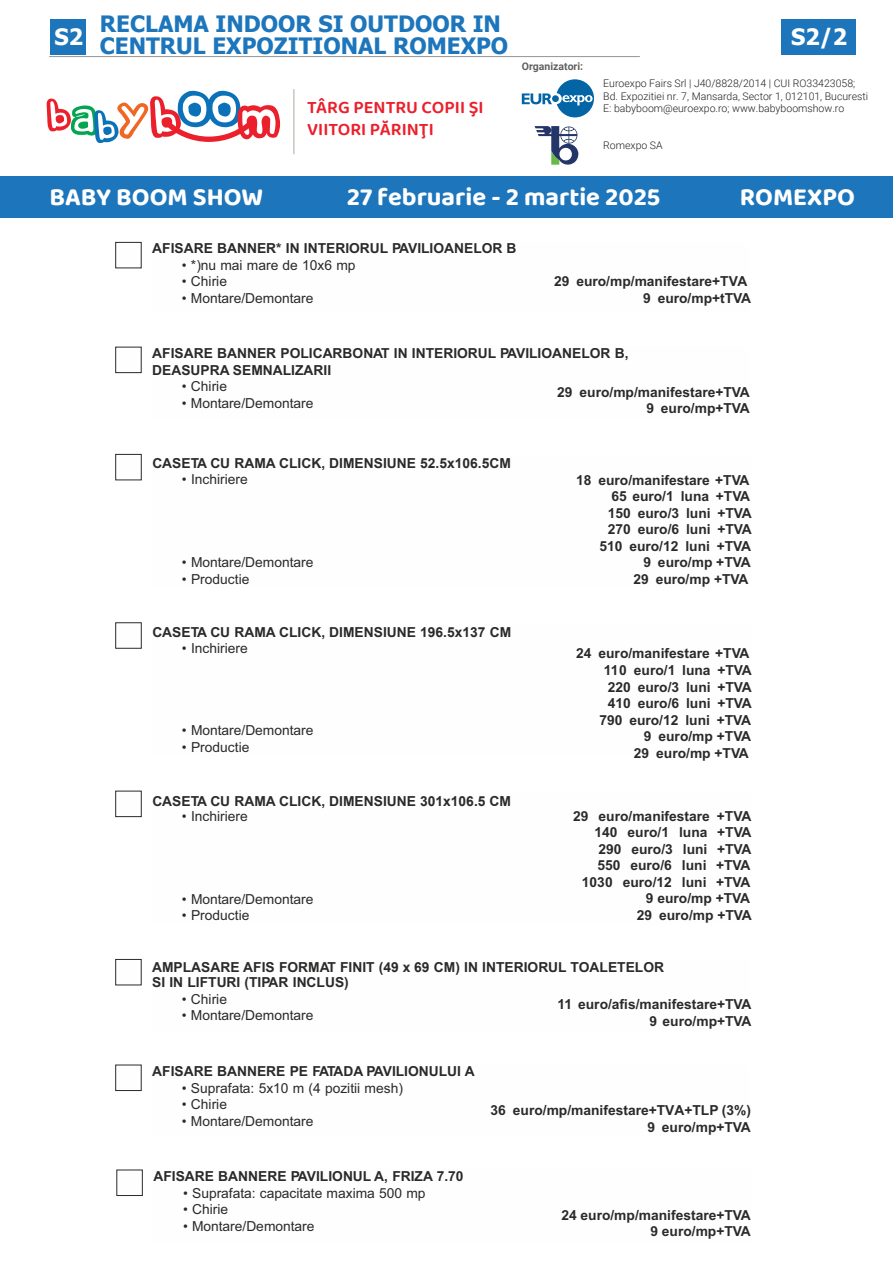
<style>
.page{position:relative;width:893px;height:1263px;background:#fff}
.page>*{position:absolute;margin:0;border:0;box-sizing:border-box;transform-origin:0 0}
.t1{font:700 25.5px "Baloo 2";color:#fff}
.t2{font:700 22.5px/22.5px "Tahoma";color:#1d76bc}
.t3{font:700 22.5px "Tahoma";color:#fff}
.t4{font:600 18.15px/21.8px "Baloo 2";color:#eb202c}
.t5{font:700 13.8px/16.5px "Arial";color:#2b2a29;text-align:right}
.t6{font:13.8px "Arial";color:#2b2a29}
.t7{font:300 10.5px/12.6px "Roboto";color:#221f1f}
.t8{font:700 10.5px "Roboto";color:#5f605f}
.s1{font-style:inherit}
</style>
<div class="page">
<div style="left:115px;top:242px;width:27px;height:26px;border:1px solid #2b2a29"></div>
<div style="left:115px;top:347px;width:27px;height:26px;border:1px solid #2b2a29"></div>
<div style="left:115px;top:454px;width:27px;height:26px;border:1px solid #2b2a29"></div>
<div style="left:115px;top:622px;width:27px;height:27px;border:1px solid #2b2a29"></div>
<div style="left:115px;top:791px;width:27px;height:26px;border:1px solid #2b2a29"></div>
<div style="left:115px;top:959px;width:27px;height:26px;border:1px solid #2b2a29"></div>
<div style="left:115px;top:1065px;width:27px;height:26px;border:1px solid #2b2a29"></div>
<div style="left:116px;top:1169px;width:27px;height:27px;border:1px solid #2b2a29"></div>
<hr style="left:50px;top:56px;width:589px;height:1px;background:#939597">
<div style="left:50px;top:19px;width:36px;height:36px;background:#1d76bc"></div>
<div style="left:782px;top:19px;width:74px;height:36px;background:#1d76bc"></div>
<div style="left:0;top:176px;width:893px;height:42px;background:#1d76bc"></div>
<svg style="left:522px;top:79px;width:72px;height:38px"></svg>
<div style="left:552px;top:95px;width:7px;height:7px;background:#0365a5;border-radius:50%"></div>
<svg style="left:534px;top:126px;width:44px;height:39px"></svg>
<hr style="left:293px;top:89px;width:1px;height:65px;background:#aeaaa1">
<svg style="left:47px;top:91px;width:233px;height:52px"></svg>
<h2 class="t3" style="left:54px;top:21px;width:30px">S2</h2>
<h2 class="t2" style="left:100px;top:13px;width:410px">RECLAMA INDOOR SI OUTDOOR IN<br>CENTRUL EXPOZITIONAL ROMEXPO</h2>
<h3 class="t4" style="left:307px;top:97px;width:178px">TÂRG PENTRU COPII ŞI<br>VIITORI PĂRINŢI</h3>
<p class="t8" style="left:522px;top:59px;width:63px">Organizatori:</p>
<h2 class="t3" style="left:791px;top:21px;width:57px">S2<span class="s1">/</span>2</h2>
<p class="t7" style="left:603px;top:77px;width:266px">Euroexpo Fairs Srl | J40/8828/2014 | CUI RO33423058;<br>Bd. Expozitiei nr. 7, Mansarda, Sector 1, 012101, Bucuresti<br>E: babyboom@euroexpo.ro; www.babyboomshow.ro</p>
<p class="t7" style="left:603px;top:139px;width:61px">Romexpo SA</p>
<h1 class="t1" style="left:50px;top:181px;width:215px">BABY BOOM SHOW</h1>
<h1 class="t1" style="left:347px;top:181px;width:315px">27 februarie - 2 martie 2025</h1>
<h1 class="t1" style="left:740px;top:181px;width:117px">ROMEXPO</h1>
<p class="t5" style="left:152px;top:241px;width:366px">AFISARE BANNER* IN INTERIORUL PAVILIOANELOR B</p>
<p class="t6" style="left:182px;top:260px;width:175px">• *)nu mai mare de 10x6 mp</p>
<p class="t6" style="left:182px;top:276px;width:47px">• Chirie</p>
<p class="t6" style="left:182px;top:293px;width:133px">• Montare/Demontare</p>
<p class="t5" style="left:554px;top:275px;width:199px">29 euro/mp/manifestare+TVA<br>9 euro/mp+tTVA</p>
<p class="t5" style="left:152px;top:346px;width:478px;text-align:left">AFISARE BANNER POLICARBONAT IN INTERIORUL PAVILIOANELOR B,<br>DEASUPRA SEMNALIZARII</p>
<p class="t6" style="left:182px;top:381px;width:47px">• Chirie</p>
<p class="t6" style="left:182px;top:398px;width:133px">• Montare/Demontare</p>
<p class="t5" style="left:557px;top:385px;width:194px">29 euro/mp/manifestare+TVA<br>9 euro/mp+TVA</p>
<p class="t5" style="left:152px;top:456px;width:360px">CASETA CU RAMA CLICK, DIMENSIUNE 52.5x106.5CM</p>
<p class="t6" style="left:182px;top:474px;width:67px">• Inchiriere</p>
<p class="t6" style="left:182px;top:557px;width:133px">• Montare/Demontare</p>
<p class="t6" style="left:182px;top:574px;width:69px">• Productie</p>
<p class="t5" style="left:152px;top:625px;width:360px">CASETA CU RAMA CLICK, DIMENSIUNE 196.5x137 CM</p>
<p class="t6" style="left:182px;top:642px;width:67px">• Inchiriere</p>
<p class="t6" style="left:182px;top:725px;width:133px">• Montare/Demontare</p>
<p class="t6" style="left:182px;top:742px;width:69px">• Productie</p>
<p class="t5" style="left:576px;top:473px;width:177px">18 euro/manifestare +TVA<br>65 euro/1 luna +TVA<br>150 euro/3 luni +TVA<br>270 euro/6 luni +TVA<br>510 euro/12 luni +TVA<br>9 euro/mp +TVA<br>29 euro/mp +TVA</p>
<p class="t5" style="left:576px;top:646px;width:177px">24 euro/manifestare +TVA<br>110 euro/1 luna +TVA<br>220 euro/3 luni +TVA<br>410 euro/6 luni +TVA<br>790 euro/12 luni +TVA<br>9 euro/mp +TVA<br>29 euro/mp +TVA</p>
<p class="t5" style="left:152px;top:794px;width:360px">CASETA CU RAMA CLICK, DIMENSIUNE 301x106.5 CM</p>
<p class="t6" style="left:182px;top:811px;width:67px">• Inchiriere</p>
<p class="t5" style="left:573px;top:809px;width:180px">29 euro/manifestare +TVA<br>140 euro/1 luna +TVA<br>290 euro/3 luni +TVA<br>550 euro/6 luni +TVA<br>1030 euro/12 luni +TVA<br>9 euro/mp +TVA<br>29 euro/mp +TVA</p>
<p class="t5" style="left:152px;top:960px;width:513px;line-height:15.1px;text-align:left">AMPLASARE AFIS FORMAT FINIT (49 x 69 CM) IN INTERIORUL TOALETELOR<br>SI IN LIFTURI (TIPAR INCLUS)</p>
<p class="t6" style="left:182px;top:993px;width:47px">• Chirie</p>
<p class="t6" style="left:182px;top:1010px;width:133px">• Montare/Demontare</p>
<p class="t5" style="left:557px;top:997px;width:196px">11 euro/afis/manifestare+TVA<br>9 euro/mp+TVA</p>
<p class="t5" style="left:152px;top:1064px;width:324px">AFISARE BANNERE PE FATADA PAVILIONULUI A</p>
<p class="t6" style="left:182px;top:1082px;width:223px">• Suprafata: 5x10 m (4 pozitii mesh)</p>
<p class="t6" style="left:182px;top:1099px;width:47px">• Chirie</p>
<p class="t6" style="left:182px;top:1115px;width:133px">• Montare/Demontare</p>
<p class="t5" style="left:491px;top:1103px;width:262px">36 euro/mp/manifestare+TVA+TLP (3%)<br>9 euro/mp+TVA</p>
<p class="t5" style="left:153px;top:1169px;width:312px">AFISARE BANNERE PAVILIONUL A, FRIZA 7.70</p>
<p class="t6" style="left:183px;top:1187px;width:244px">• Suprafata: capacitate maxima 500 mp</p>
<p class="t6" style="left:183px;top:1204px;width:47px">• Chirie</p>
<p class="t6" style="left:183px;top:1221px;width:133px">• Montare/Demontare</p>
<p class="t5" style="left:561px;top:1208px;width:191px">24 euro/mp/manifestare+TVA<br>9 euro/mp+TVA</p>
<p class="t6" style="left:182px;top:894px;width:133px">• Montare/Demontare</p>
<p class="t6" style="left:182px;top:910px;width:69px">• Productie</p>
</div>
